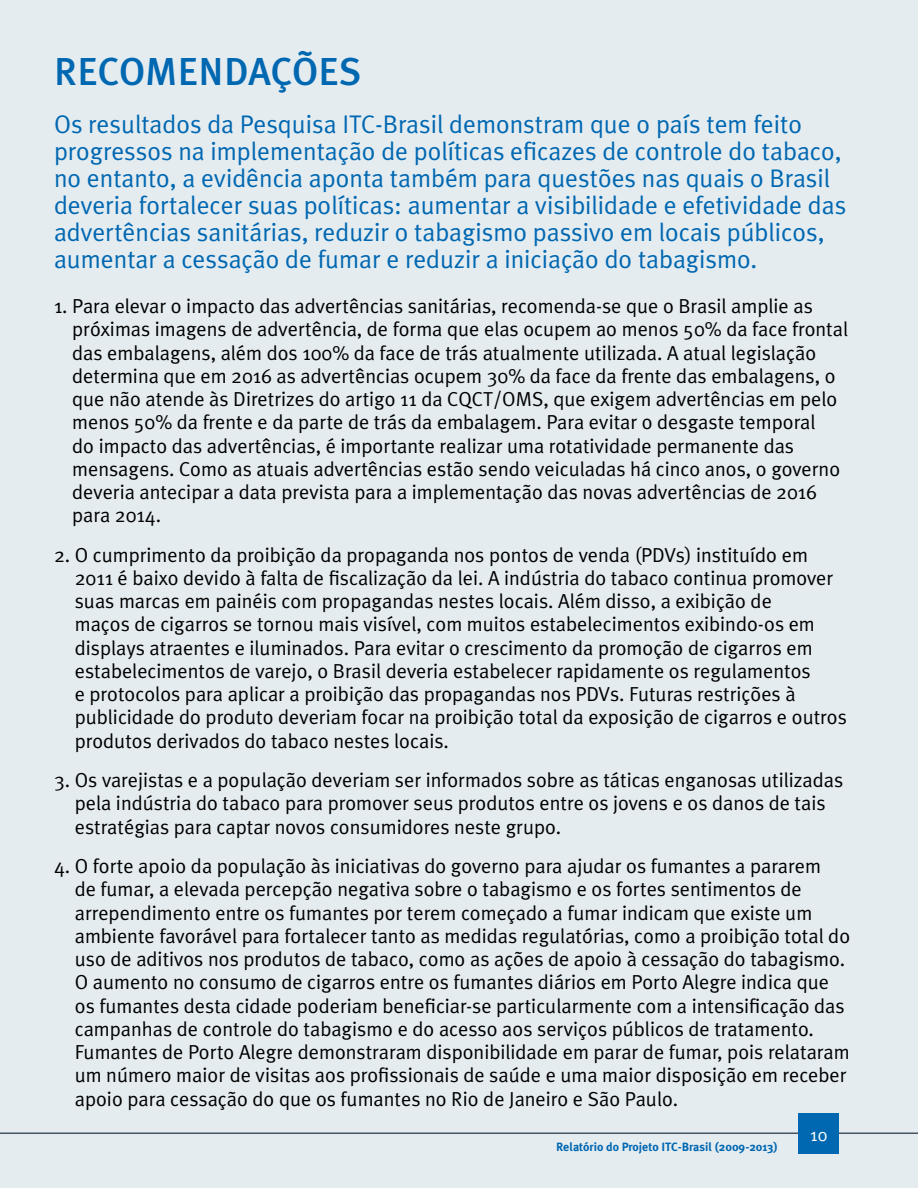
<style>
.page{position:relative;width:918px;height:1188px;background:#e4ecf0}
.page>*{position:absolute;margin:0;border:0;box-sizing:border-box;transform-origin:0 0}
.t1{font:500 39px "Meta Plus";color:#0067b1}
.t2{font:25.5px/27px "Meta Plus Normal";color:#0067b1}
.t3{font:20.25px/23.2px "Meta Plus Normal";color:#000}
.t4{font:18px "Meta Plus Normal";color:#fff}
.t5{font:700 12px "Meta Plus";color:#0067b1}
</style>
<div class="page">
<hr style="left:0;top:1132px;width:918px;height:2px;background:#455560">
<div style="left:798px;top:1113px;width:41px;height:41px;background:#0067b1"></div>
<h1 class="t1" style="left:54px;top:48px;width:48px">RECOME</h1>
<h1 class="t1" style="left:199px;top:48px;width:140px">NDAÇÕES</h1>
<p class="t2" style="left:54px;top:111px;width:794px">Os resultados da Pesquisa ITC-Brasil demonstram que o país tem feito progressos na implementação de políticas eficazes de controle do tabaco, no entanto, a evidência aponta também para questões nas quais o Brasil deveria fortalecer suas políticas: aumentar a visibilidade e efetividade das advertências sanitárias, reduzir o tabagismo passivo em locais públicos, aumentar a cessação de fumar e reduzir a iniciação do tabagismo.</p>
<p class="t3" style="left:72px;top:294px;width:777px;text-indent:-18px">1. Para elevar o impacto das advertências sanitárias, recomenda-se que o Brasil amplie as próximas imagens de advertência, de forma que elas ocupem ao menos 50% da face frontal das embalagens, além dos 100% da face de trás atualmente utilizada. A atual legislação determina que em 2016 as advertências ocupem 30% da face da frente das embalagens, o que não atende às Diretrizes do artigo 11 da CQCT/OMS, que exigem advertências em pelo menos 50% da frente e da parte de trás da embalagem. Para evitar o desgaste temporal<br>do impacto das advertências, é importante realizar uma rotatividade permanente das mensagens. Como as atuais advertências estão sendo veiculadas há cinco anos, o governo deveria antecipar a data prevista para a implementação das novas advertências de 2016 para 2014.</p>
<p class="t3" style="left:75px;top:543px;width:774px;text-indent:-21px">2. O cumprimento da proibição da propaganda nos pontos de venda (PDVs) instituído em 2011 é baixo devido à falta de fiscalização da lei. A indústria do tabaco continua promover suas marcas em painéis com propagandas nestes locais. Além disso, a exibição de<br>maços de cigarros se tornou mais visível, com muitos estabelecimentos exibindo-os em displays atraentes e iluminados. Para evitar o crescimento da promoção de cigarros em estabelecimentos de varejo, o Brasil deveria estabelecer rapidamente os regulamentos<br>e protocolos para aplicar a proibição das propagandas nos PDVs. Futuras restrições à publicidade do produto deveriam focar na proibição total da exposição de cigarros e outros produtos derivados do tabaco nestes locais.</p>
<p class="t3" style="left:75px;top:768px;width:770px;text-indent:-21px">3. Os varejistas e a população deveriam ser informados sobre as táticas enganosas utilizadas pela indústria do tabaco para promover seus produtos entre os jovens e os danos de tais estratégias para captar novos consumidores neste grupo.</p>
<p class="t3" style="left:75px;top:854px;width:777px;text-indent:-21px">4. O forte apoio da população às iniciativas do governo para ajudar os fumantes a pararem<br>de fumar, a elevada percepção negativa sobre o tabagismo e os fortes sentimentos de arrependimento entre os fumantes por terem começado a fumar indicam que existe um ambiente favorável para fortalecer tanto as medidas regulatórias, como a proibição total do uso de aditivos nos produtos de tabaco, como as ações de apoio à cessação do tabagismo.<br>O aumento no consumo de cigarros entre os fumantes diários em Porto Alegre indica que os fumantes desta cidade poderiam beneficiar-se particularmente com a intensificação das campanhas de controle do tabagismo e do acesso aos serviços públicos de tratamento.<br>Fumantes de Porto Alegre demonstraram disponibilidade em parar de fumar, pois relataram um número maior de visitas aos profissionais de saúde e uma maior disposição em receber apoio para cessação do que os fumantes no Rio de Janeiro e São Paulo.</p>
<p class="t4" style="left:810px;top:1124px;width:18px">10</p>
<p class="t5" style="left:556px;top:1140px;width:223px">Relatório do Projeto ITC-Brasil (2009-2013)</p>
</div>
